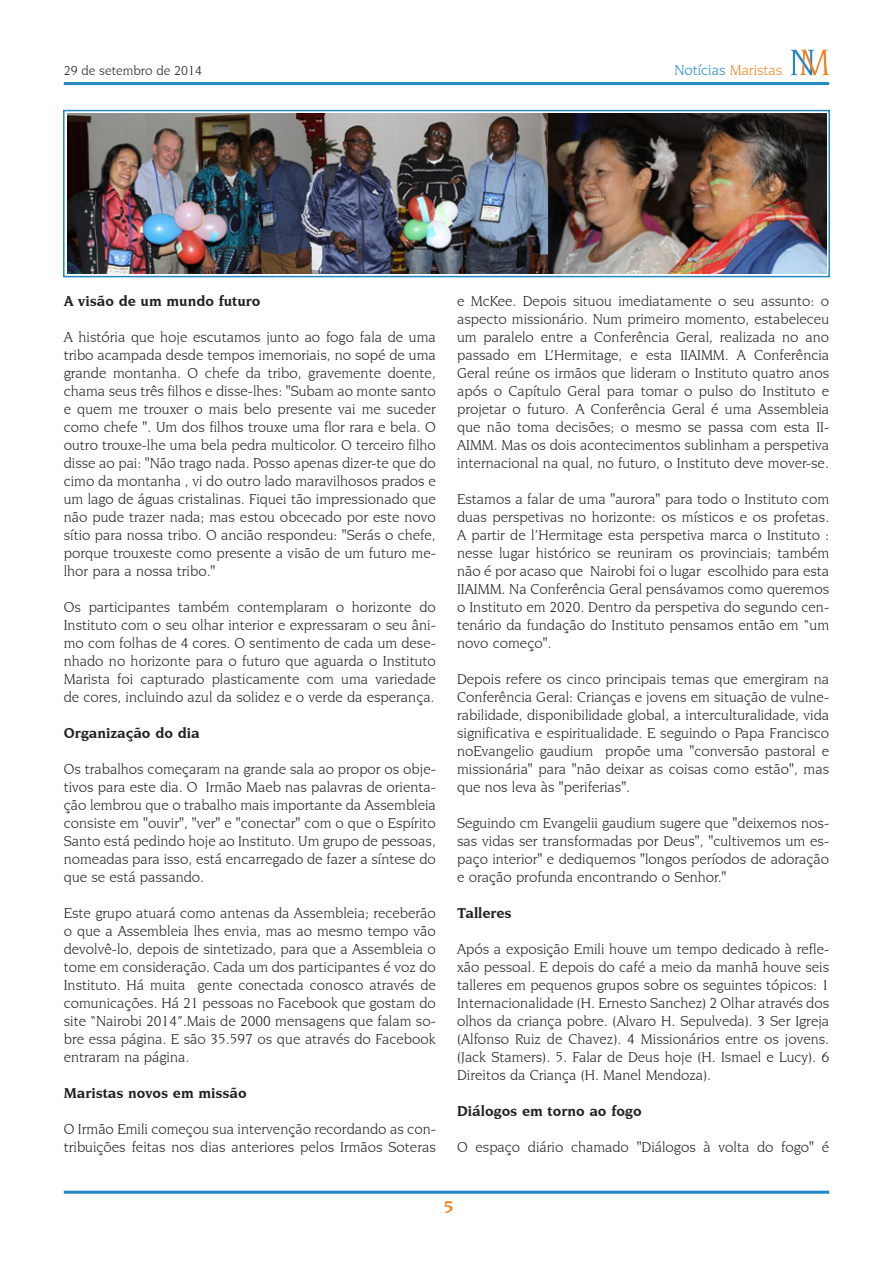
<style>
.page{position:relative;width:893px;height:1263px;background:#fff}
.page>*{position:absolute;margin:0;border:0;box-sizing:border-box;transform-origin:0 0}
.Normale{font:700 18px "Novarese IT Cby BT";color:#f58220}
.paragrafo4{font:15px/18px "Novarese IT Cby BT";color:#231f20;text-align:justify}
.paragrafo4-2{font:700 15px "Novarese IT Cby BT";color:#231f20}
.Normale-2{font:15px "Novarese IT Cby BT";color:#2088c9}
.Normale-3{font:13.5px "Novarese IT Cby BT";color:#231f20}
.s1{color:#f58220}
</style>
<div class="page">
<hr style="left:64px;top:1191px;width:765px;height:3px;background:#2088c9">
<hr style="left:64px;top:82px;width:765px;height:3px;background:#2088c9">
<svg style="left:791px;top:50px;width:38px;height:25px"></svg>
<img style="left:67px;top:114px;width:759px;height:159px">
<div style="left:63px;top:110px;width:767px;height:167px;border:2px solid #2088c9"></div>
<p class="Normale-3" style="left:64px;top:63px;width:140px">29 de setembro de 2014</p>
<p class="Normale-2" style="left:674px;top:61px;width:110px">Notícias <span class="s1">Maristas</span></p>
<p class="paragrafo4-2" style="left:64px;top:292px;width:198px">A visão de um mundo futuro</p>
<p class="paragrafo4" style="left:64px;top:328px;width:374px">A história que hoje escutamos junto ao fogo fala de uma tribo acampada desde tempos imemoriais, no sopé de uma grande montanha. O chefe da tribo, gravemente doente, chama seus três filhos e disse-lhes: "Subam ao monte santo e quem me trouxer o mais belo presente vai me suceder como chefe ". Um dos filhos trouxe uma flor rara e bela. O outro trouxe-lhe uma bela pedra multicolor. O terceiro filho disse ao pai: "Não trago nada. Posso apenas dizer-te que do cimo da montanha , vi do outro lado maravilhosos prados e um lago de águas cristalinas. Fiquei tão impressionado que não pude trazer nada; mas estou obcecado por este novo sítio para nossa tribo. O ancião respondeu: "Serás o chefe, porque trouxeste como presente a visão de um futuro me&shy;lhor para a nossa tribo."</p>
<p class="paragrafo4" style="left:64px;top:598px;width:374px">Os participantes também contemplaram o horizonte do Instituto com o seu olhar interior e expressaram o seu âni&shy;mo com folhas de 4 cores. O sentimento de cada um dese&shy;nhado no horizonte para o futuro que aguarda o Instituto Marista foi capturado plasticamente com uma variedade de cores, incluindo azul da solidez e o verde da esperança.</p>
<p class="paragrafo4-2" style="left:64px;top:724px;width:137px">Organização do dia</p>
<p class="paragrafo4" style="left:64px;top:760px;width:374px">Os trabalhos começaram na grande sala ao propor os obje&shy;tivos para este dia. O Irmão Maeb nas palavras de orienta&shy;ção lembrou que o trabalho mais importante da Assembleia consiste em "ouvir", "ver" e "conectar" com o que o Espírito Santo está pedindo hoje ao Instituto. Um grupo de pessoas, nomeadas para isso, está encarregado de fazer a síntese do que se está passando.</p>
<p class="paragrafo4" style="left:64px;top:904px;width:374px">Este grupo atuará como antenas da Assembleia; receberão o que a Assembleia lhes envia, mas ao mesmo tempo vão devolvê-lo, depois de sintetizado, para que a Assembleia o tome em consideração. Cada um dos participantes é voz do Instituto. Há muita gente conectada conosco através de comunicações. Há 21 pessoas no Facebook que gostam do site “Nairobi 2014”.Mais de 2000 mensagens que falam so&shy;bre essa página. E são 35.597 os que através do Facebook entraram na página.</p>
<p class="paragrafo4-2" style="left:64px;top:1084px;width:185px">Maristas novos em missão</p>
<p class="paragrafo4" style="left:64px;top:1120px;width:374px">O Irmão Emili começou sua intervenção recordando as con&shy;tribuições feitas nos dias anteriores pelos Irmãos Soteras</p>
<p class="paragrafo4" style="left:457px;top:292px;width:374px">e McKee. Depois situou imediatamente o seu assunto: o aspecto missionário. Num primeiro momento, estabeleceu um paralelo entre a Conferência Geral, realizada no ano passado em L’Hermitage, e esta IIAIMM. A Conferência Geral reúne os irmãos que lideram o Instituto quatro anos após o Capítulo Geral para tomar o pulso do Instituto e projetar o futuro. A Conferência Geral é uma Assembleia que não toma decisões; o mesmo se passa com esta II-AIMM. Mas os dois acontecimentos sublinham a perspetiva internacional na qual, no futuro, o Instituto deve mover-se.</p>
<p class="paragrafo4" style="left:457px;top:490px;width:374px">Estamos a falar de uma "aurora" para todo o Instituto com duas perspetivas no horizonte: os místicos e os profetas.<br>A partir de l’Hermitage esta perspetiva marca o Instituto : nesse lugar histórico se reuniram os provinciais; também não é por acaso que Nairobi foi o lugar escolhido para esta IIAIMM. Na Conferência Geral pensávamos como queremos o Instituto em 2020. Dentro da perspetiva do segundo cen&shy;tenário da fundação do Instituto pensamos então em “um novo começo".</p>
<p class="paragrafo4" style="left:457px;top:670px;width:374px">Depois refere os cinco principais temas que emergiram na Conferência Geral: Crianças e jovens em situação de vulne&shy;rabilidade, disponibilidade global, a interculturalidade, vida significativa e espiritualidade. E seguindo o Papa Francisco noEvangelio gaudium propõe uma "conversão pastoral e missionária" para "não deixar as coisas como estão", mas que nos leva às "periferias".</p>
<p class="paragrafo4" style="left:457px;top:814px;width:374px">Seguindo cm Evangelii gaudium sugere que "deixemos nos&shy;sas vidas ser transformadas por Deus", "cultivemos um es&shy;paço interior" e dediquemos "longos períodos de adoração e oração profunda encontrando o Senhor."</p>
<p class="paragrafo4-2" style="left:457px;top:904px;width:56px">Talleres</p>
<p class="paragrafo4" style="left:457px;top:940px;width:374px">Após a exposição Emili houve um tempo dedicado à refle&shy;xão pessoal. E depois do café a meio da manhã houve seis talleres em pequenos grupos sobre os seguintes tópicos: 1<br>Internacionalidade (H. Ernesto Sanchez) 2 Olhar através dos olhos da criança pobre. (Alvaro H. Sepulveda). 3 Ser Igreja (Alfonso Ruiz de Chavez). 4 Missionários entre os jovens. (Jack Stamers). 5. Falar de Deus hoje (H. Ismael e Lucy). 6<br>Direitos da Criança (H. Manel Mendoza).</p>
<p class="paragrafo4-2" style="left:457px;top:1102px;width:186px">Diálogos em torno ao fogo</p>
<p class="paragrafo4" style="left:457px;top:1138px;width:374px">O espaço diário chamado "Diálogos à volta do fogo" é</p>
<p class="Normale" style="left:443px;top:1196px;width:12px">5</p>
</div>
